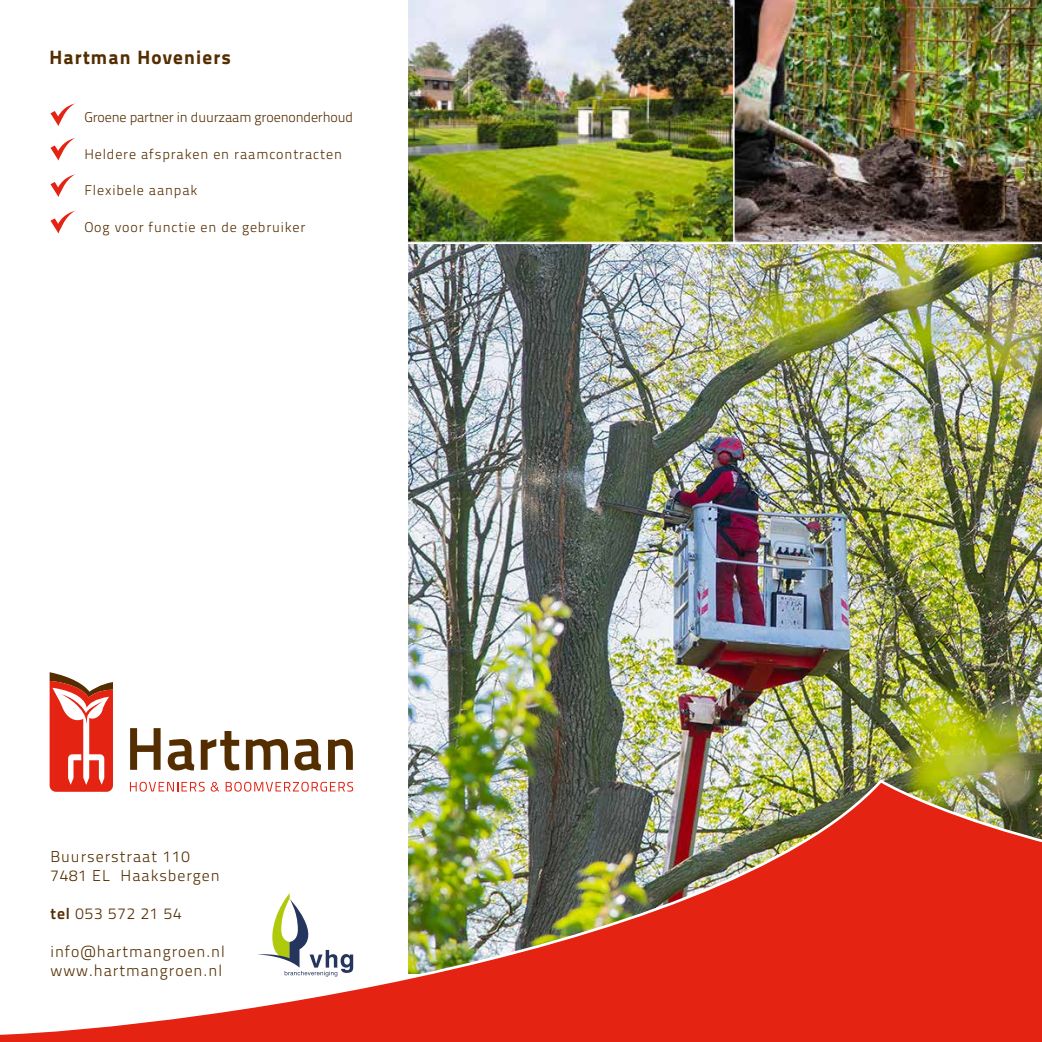
<style>
.page{position:relative;width:1042px;height:1042px;background:#fff}
.page>*{position:absolute;margin:0;border:0;box-sizing:border-box;transform-origin:0 0}
.t1{font:19.25px "Titillium Text 22 L 999 wt";letter-spacing:.06em;color:#542d00}
.t2{font:15.75px/18.9px "Titillium Text 22 L 250 wt";letter-spacing:.06em;color:#542d00}
.t3{font:14px "Titillium Text 22 L 250 wt";letter-spacing:.06em;color:#542d00}
.t4{font:14px "Titillium Text 22 L 250 wt";letter-spacing:-.01em;color:#542d00}
.s1{font-family:"Titillium Text 22 L 800 wt"}
</style>
<div class="page">
<img style="left:407px;top:0;width:326px;height:243px">
<img style="left:408px;top:244px;width:634px;height:533px">
<img style="left:733px;top:0;width:309px;height:243px">
<img style="left:0;top:777px;width:1042px;height:265px">
<svg style="left:130px;top:728px;width:31px;height:42px"></svg>
<svg style="left:168px;top:739px;width:26px;height:31px"></svg>
<svg style="left:201px;top:731px;width:38px;height:39px"></svg>
<svg style="left:246px;top:739px;width:42px;height:31px"></svg>
<svg style="left:294px;top:739px;width:27px;height:31px"></svg>
<svg style="left:328px;top:739px;width:25px;height:31px"></svg>
<svg style="left:130px;top:782px;width:75px;height:9px"></svg>
<svg style="left:211px;top:782px;width:8px;height:9px"></svg>
<svg style="left:226px;top:782px;width:127px;height:9px"></svg>
<svg style="left:50px;top:672px;width:63px;height:120px"></svg>
<svg style="left:257px;top:893px;width:96px;height:83px"></svg>
<svg style="left:50px;top:103px;width:25px;height:23px"></svg>
<svg style="left:50px;top:138px;width:25px;height:23px"></svg>
<svg style="left:50px;top:174px;width:25px;height:23px"></svg>
<svg style="left:50px;top:211px;width:25px;height:22px"></svg>
<p class="t1" style="left:50px;top:42px;width:183px">Hartman Hoveniers</p>
<p class="t4" style="left:84px;top:107px;width:270px">Groene partner in duurzaam groenonderhoud</p>
<p class="t3" style="left:84px;top:143px;width:259px">Heldere afspraken en raamcontracten</p>
<p class="t3" style="left:84px;top:180px;width:115px">Flexibele aanpak</p>
<p class="t3" style="left:84px;top:217px;width:223px">Oog voor functie en de gebruiker</p>
<p class="t2" style="left:50px;top:846px;width:171px">Buurserstraat 110<br>7481 EL Haaksbergen</p>
<p class="t2" style="left:50px;top:903px;width:133px"><span class="s1">tel</span> 053 572 21 54</p>
<p class="t2" style="left:50px;top:941px;width:176px">info@hartmangroen.nl www.hartmangroen.nl</p>
</div>
